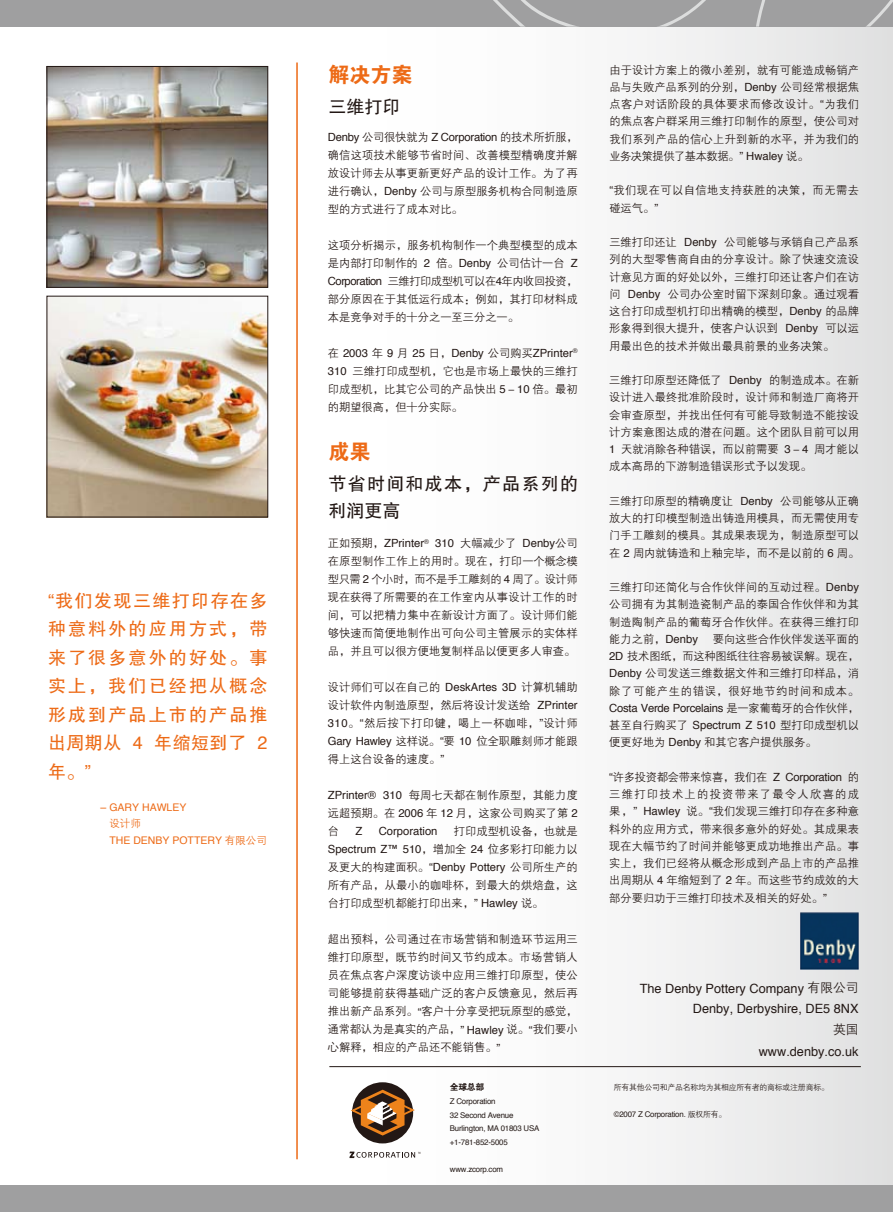
<style>
.page{position:relative;width:893px;height:1212px;background:#fff}
.page>*{position:absolute;margin:0;border:0;box-sizing:border-box;transform-origin:0 0}
.t1{font:21px "FZDHTJW GB1 0";color:#ed6a16}
.t2{font:18px/28.5px "FZHTJW GB1 0";letter-spacing:.12em;color:#ed6a16;text-align:justify}
.t3{font:18px/27px "FZHTJW GB1 0";letter-spacing:.075em;color:#231815}
.t4{font:12.75px/21px "Helvetica";color:#231815;text-align:right}
.t5{font:12.75px "FZZDXJW GB1 0";color:#231815}
.t6{font:11.25px/17.2px "FZZDXJW GB1 0";color:#231815;text-align:justify}
.t7{font:11.25px "Helvetica";color:#231815}
.t8{font:11.25px "Helvetica";letter-spacing:-.02em;color:#231815}
.t9{font:11.25px/17.2px "FZZDXJW GB1 0";letter-spacing:.04em;color:#231815}
.t10{font:10.5px "Helvetica";color:#ed6a16}
.t11{font:10.5px "FZZDXJW GB1 0";color:#ed6a16}
.t12{font:8.7px "FZDHTJW GB1 0";color:#231815}
.t13{font:7.8px/13.5px "Helvetica";letter-spacing:-.025em;color:#231815}
.t14{font:7.8px "FZZDXJW GB1 0";letter-spacing:-.025em;color:#231815}
.s1{font-family:"Helvetica"}
.s2{font-family:"FZZDXJW GB1 0"}
</style>
<div class="page">
<div style="left:281px;top:0;width:612px;height:1212px;background:linear-gradient(to right,#fff,#e4e5e5)"></div>
<div style="left:0;top:0;width:893px;height:26px;background:#9f9fa0"></div>
<hr style="left:296px;top:63px;width:2px;height:1096px;background:#ed6a16">
<svg style="left:493px;top:0;width:82px;height:26px"></svg>
<svg style="left:660px;top:0;width:46px;height:26px"></svg>
<svg style="left:756px;top:0;width:9px;height:26px"></svg>
<svg style="left:867px;top:0;width:26px;height:26px"></svg>
<hr style="left:329px;top:1066px;width:532px;height:1px;background:#231815">
<div style="left:352px;top:1082px;width:61px;height:61px;background:#231815;border-radius:50%"></div>
<svg style="left:350px;top:1090px;width:65px;height:45px"></svg>
<svg style="left:350px;top:1152px;width:70px;height:6px"></svg>
<div style="left:0;top:1185px;width:893px;height:27px;background:#9f9fa0"></div>
<img style="left:49px;top:68px;width:217px;height:218px">
<div style="left:47px;top:66px;width:221px;height:222px;border:1px solid #231815"></div>
<img style="left:49px;top:298px;width:217px;height:217px">
<img style="left:800px;top:913px;width:58px;height:56px">
<h2 class="t2" style="left:48px;top:586px;width:221px"><span class="s1">“</span>我们发现三维打印存在多种意料外的应用方式，带来了很多意外的好处。事实上，我们已经把从概念形成到产品上市的产品推出周期从 <span class="s1">4</span> 年缩短到了 <span class="s1">2</span>年。<span class="s1">”</span></h2>
<p class="t10" style="left:101px;top:799px;width:87px">– GARY HAWLEY</p>
<p class="t11" style="left:109px;top:818px;width:33px">设计师</p>
<p class="t10" style="left:109px;top:832px;width:159px">THE DENBY POTTERY <span class="s2">有限公司</span></p>
<h1 class="t1" style="left:328px;top:63px;width:85px">解决方案</h1>
<h2 class="t3" style="left:328px;top:94px;width:73px">三维打印</h2>
<p class="t8" style="left:328px;top:128px;width:251px">Denby <span class="s2">公司很快就为</span> Z Corporation <span class="s2">的技术所折服，</span></p>
<p class="t6" style="left:328px;top:146px;width:251px;line-height:18px">确信这项技术能够节省时间、改善模型精确度并解放设计师去从事更新更好产品的设计工作。为了再进行确认，<span class="s1">Denby</span> 公司与原型服务机构合同制造原型的方式进行了成本对比。</p>
<p class="t6" style="left:328px;top:236px;width:251px;line-height:18px">这项分析揭示，服务机构制作一个典型模型的成本是内部打印制作的 <span class="s1">2</span> 倍。<span class="s1">Denby</span> 公司估计一台 <span class="s1">Z Corporation</span> 三维打印成型机可以在<span class="s1">4</span>年内收回投资，部分原因在于其低运行成本：例如，其打印材料成本是竞争对手的十分之一至三分之一。</p>
<p class="t7" style="left:328px;top:344px;width:251px"><span class="s2">在</span> 2003 <span class="s2">年</span> 9 <span class="s2">月</span> 25 <span class="s2">日，</span>Denby <span class="s2">公司购买</span>ZPrinter<sup>®</sup></p>
<p class="t6" style="left:328px;top:362px;width:251px;line-height:18px"><span class="s1">310</span> 三维打印成型机，它也是市场上最快的三维打印成型机，比其它公司的产品快出 <span class="s1">5</span>－<span class="s1">10</span> 倍。最初的期望很高，但十分实际。</p>
<h1 class="t1" style="left:328px;top:440px;width:43px">成果</h1>
<h2 class="t3" style="left:328px;top:471px;width:251px">节省时间和成本，产品系列的利润更高</h2>
<p class="t7" style="left:328px;top:535px;width:251px"><span class="s2">正如预期，</span>ZPrinter<sup>®</sup> 310 <span class="s2">大幅减少了</span> Denby<span class="s2">公司</span></p>
<p class="t6" style="left:328px;top:553px;width:251px;line-height:18px">在原型制作工作上的用时。现在，打印一个概念模型只需 <span class="s1">2</span> 个小时，而不是手工雕刻的 <span class="s1">4</span> 周了。设计师现在获得了所需要的在工作室内从事设计工作的时间，可以把精力集中在新设计方面了。设计师们能够快速而简便地制作出可向公司主管展示的实体样品，并且可以很方便地复制样品以便更多人审查。</p>
<p class="t6" style="left:328px;top:679px;width:251px;line-height:18px">设计师们可以在自己的 <span class="s1">DeskArtes 3D</span> 计算机辅助设计软件内制造原型，然后将设计发送给 <span class="s1">ZPrinter 310</span>。<span class="s1">“</span>然后按下打印键，喝上一杯咖啡，<span class="s1">”</span>设计师<span class="s1">Gary Hawley</span> 这样说。<span class="s1">“</span>要 <span class="s1">10</span> 位全职雕刻师才能跟得上这台设备的速度。<span class="s1">”</span></p>
<p class="t6" style="left:328px;top:787px;width:251px;line-height:18px"><span class="s1">ZPrinter® 310</span> 每周七天都在制作原型，其能力度远超预期。在 <span class="s1">2006</span> 年 <span class="s1">12</span> 月，这家公司购买了第 <span class="s1">2</span>台</p>
<p class="t7" style="left:355px;top:823px;width:8px">Z</p>
<p class="t7" style="left:379px;top:823px;width:60px">Corporation</p>
<p class="t6" style="left:454px;top:823px;width:125px">打印成型机设备，也就是</p>
<p class="t7" style="left:328px;top:841px;width:251px">Spectrum Z™ 510<span class="s2">，增加全</span> 24 <span class="s2">位多彩打印能力以</span></p>
<p class="t6" style="left:328px;top:859px;width:251px;line-height:18px">及更大的构建面积。<span class="s1">“Denby Pottery</span> 公司所生产的所有产品，从最小的咖啡杯，到最大的烘焙盘，这台打印成型机都能打印出来，<span class="s1">” Hawley</span> 说。</p>
<p class="t6" style="left:328px;top:931px;width:251px;line-height:18px">超出预料，公司通过在市场营销和制造环节运用三维打印原型，既节约时间又节约成本。市场营销人员在焦点客户深度访谈中应用三维打印原型，使公司能够提前获得基础广泛的客户反馈意见，然后再推出新产品系列。<span class="s1">“</span>客户十分享受把玩原型的感觉，通常都认为是真实的产品，<span class="s1">” Hawley</span> 说。<span class="s1">“</span>我们要小心解释，相应的产品还不能销售。<span class="s1">”</span></p>
<p class="t12" style="left:450px;top:1082px;width:36px">全球总部</p>
<p class="t13" style="left:450px;top:1095px;width:91px">Z Corporation<br>32 Second Avenue<br>Burlington, MA 01803 USA +1-781-852-5005</p>
<p class="t13" style="left:450px;top:1163px;width:55px">www.zcorp.com</p>
<p class="t6" style="left:609px;top:61px;width:251px">由于设计方案上的微小差别，就有可能造成畅销产品与失败产品系列的分别，<span class="s1">Denby</span> 公司经常根据焦点客户对话阶段的具体要求而修改设计。<span class="s1">“</span>为我们的焦点客户群采用三维打印制作的原型，使公司对我们系列产品的信心上升到新的水平，并为我们的业务决策提供了基本数据。<span class="s1">” Hwaley</span> 说。</p>
<p class="t9" style="left:609px;top:182px;width:251px"><span class="s1">“</span>我们现在可以自信地支持获胜的决策，而无需去碰运气。<span class="s1">”</span></p>
<p class="t6" style="left:609px;top:234px;width:251px">三维打印还让 <span class="s1">Denby</span> 公司能够与承销自己产品系列的大型零售商自由的分享设计。除了快速交流设计意见方面的好处以外，三维打印还让客户们在访问 <span class="s1">Denby</span> 公司办公室时留下深刻印象。通过观看这台打印成型机打印出精确的模型，<span class="s1">Denby</span> 的品牌形象得到很大提升，使客户认识到 <span class="s1">Denby</span> 可以运用最出色的技术并做出最具前景的业务决策。</p>
<p class="t6" style="left:609px;top:372px;width:251px">三维打印原型还降低了 <span class="s1">Denby</span> 的制造成本。在新设计进入最终批准阶段时，设计师和制造厂商将开会审查原型，并找出任何有可能导致制造不能按设计方案意图达成的潜在问题。这个团队目前可以用<span class="s1">1</span> 天就消除各种错误，而以前需要 <span class="s1">3</span>－<span class="s1">4</span> 周才能以成本高昂的下游制造错误形式予以发现。</p>
<p class="t6" style="left:609px;top:493px;width:251px">三维打印原型的精确度让 <span class="s1">Denby</span> 公司能够从正确放大的打印模型制造出铸造用模具，而无需使用专门手工雕刻的模具。其成果表现为，制造原型可以在 <span class="s1">2</span> 周内就铸造和上釉完毕，而不是以前的 <span class="s1">6</span> 周。</p>
<p class="t6" style="left:609px;top:579px;width:251px">三维打印还简化与合作伙伴间的互动过程。<span class="s1">Denby</span>公司拥有为其制造瓷制产品的泰国合作伙伴和为其制造陶制产品的葡萄牙合作伙伴。在获得三维打印能力之前，<span class="s1">Denby</span></p>
<p class="t6" style="left:609px;top:631px;width:251px;text-indent:104px">要向这些合作伙伴发送平面的<span class="s1">2D</span> 技术图纸，而这种图纸往往容易被误解。现在，<span class="s1">Denby</span> 公司发送三维数据文件和三维打印样品，消除了可能产生的错误，很好地节约时间和成本。</p>
<p class="t8" style="left:609px;top:699px;width:251px">Costa Verde Porcelains <span class="s2">是一家葡萄牙的合作伙伴，</span></p>
<p class="t6" style="left:609px;top:717px;width:251px">甚至自行购买了 <span class="s1">Spectrum Z 510</span> 型打印成型机以便更好地为 <span class="s1">Denby</span> 和其它客户提供服务。</p>
<p class="t6" style="left:609px;top:769px;width:251px"><span class="s1">“</span>许多投资都会带来惊喜，我们在 <span class="s1">Z Corporation</span> 的三维打印技术上的投资带来了最令人欣喜的成果，<span class="s1">” Hawley</span> 说。<span class="s1">“</span>我们发现三维打印存在多种意料外的应用方式，带来很多意外的好处。其成果表现在大幅节约了时间并能够更成功地推出产品。事实上，我们已经将从概念形成到产品上市的产品推出周期从 <span class="s1">4</span> 年缩短到了 <span class="s1">2</span> 年。而这些节约成效的大部分要归功于三维打印技术及相关的好处。<span class="s1">”</span></p>
<p class="t4" style="left:640px;top:978px;width:220px">The Denby Pottery Company <span class="s2">有限公司<br></span>Denby, Derbyshire, DE5 8NX</p>
<p class="t5" style="left:833px;top:1023px;width:27px">英国</p>
<p class="t4" style="left:759px;top:1041px;width:101px">www.denby.co.uk</p>
<p class="t14" style="left:614px;top:1082px;width:217px">所有其他公司和产品名称均为其相应所有者的商标或注册商标。</p>
<p class="t13" style="left:614px;top:1107px;width:114px">©2007 Z Corporation. <span class="s2">版权所有。</span></p>
</div>
